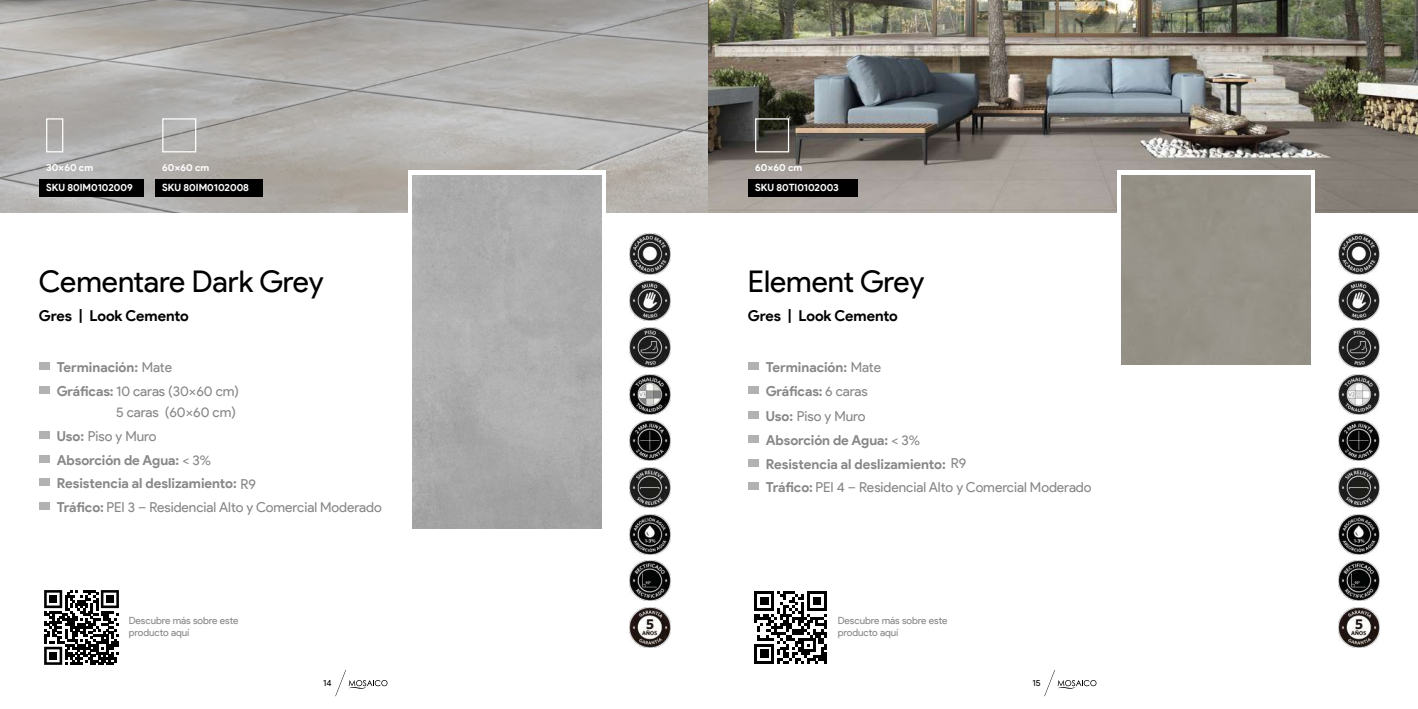
<style>
.page{position:relative;width:1418px;height:709px;background:#fff}
.page>*{position:absolute;margin:0;border:0;box-sizing:border-box;transform-origin:0 0}
.t1{font:30px "Product Sans";letter-spacing:-.005em;color:#000}
.t2{font:700 15px "Product Sans";letter-spacing:-.005em;color:#000}
.t3{font:13.75px/21px "Product Sans";color:#878787;text-align:right}
.t4{font:700 13.75px "Product Sans";letter-spacing:-.005em;color:#878787}
.t5{font:10px/12px "Product Sans";letter-spacing:-.005em;color:#878787}
.t6{font:700 10px "Product Sans";color:#fff}
.t7{font:8.75px "Product Sans";color:#000}
.s1{font-weight:400}
.s2{font-weight:700}
</style>
<div class="page">
<img style="left:0;top:0;width:1417px;height:213px">
<svg style="left:408px;top:170px;width:198px;height:81px;background:#b5b5b5"></svg>
<svg style="left:1117px;top:170px;width:198px;height:81px;background:#a09c93"></svg>
<div style="left:748px;top:179px;width:105px;height:18px;background:#000"></div>
<div style="left:158px;top:179px;width:105px;height:18px;background:#000"></div>
<div style="left:155px;top:179px;width:106px;height:18px;background:#000"></div>
<div style="left:39px;top:179px;width:105px;height:18px;background:#000"></div>
<div style="left:753px;top:179px;width:104px;height:18px;background:#000"></div>
<div style="left:162px;top:118px;width:34px;height:34px;border:1px solid #fff"></div>
<div style="left:755px;top:118px;width:34px;height:34px;border:1px solid #fff"></div>
<div style="left:46px;top:118px;width:17px;height:34px;border:1px solid #fff"></div>
<img style="left:630px;top:234px;width:40px;height:40px">
<img style="left:630px;top:421px;width:40px;height:40px">
<img style="left:630px;top:467px;width:40px;height:40px">
<img style="left:630px;top:327px;width:40px;height:40px">
<img style="left:630px;top:514px;width:40px;height:40px">
<img style="left:630px;top:281px;width:40px;height:40px">
<img style="left:630px;top:374px;width:40px;height:40px">
<img style="left:630px;top:607px;width:40px;height:40px">
<img style="left:630px;top:561px;width:40px;height:40px">
<img style="left:1338px;top:234px;width:40px;height:40px">
<img style="left:1338px;top:421px;width:40px;height:40px">
<img style="left:1338px;top:467px;width:40px;height:40px">
<img style="left:1338px;top:327px;width:40px;height:40px">
<img style="left:1338px;top:514px;width:40px;height:40px">
<img style="left:1338px;top:281px;width:40px;height:40px">
<img style="left:1338px;top:374px;width:40px;height:40px">
<img style="left:1338px;top:607px;width:40px;height:40px">
<img style="left:1338px;top:561px;width:40px;height:40px">
<div style="left:39px;top:362px;width:10px;height:8px;background:#b3b2b2"></div>
<div style="left:39px;top:431px;width:10px;height:8px;background:#b3b2b2"></div>
<div style="left:39px;top:478px;width:10px;height:8px;background:#b3b2b2"></div>
<div style="left:39px;top:502px;width:10px;height:7px;background:#b3b2b2"></div>
<div style="left:39px;top:386px;width:10px;height:8px;background:#b3b2b2"></div>
<div style="left:39px;top:454px;width:10px;height:8px;background:#b3b2b2"></div>
<div style="left:748px;top:362px;width:10px;height:8px;background:#b3b2b2"></div>
<div style="left:748px;top:411px;width:10px;height:8px;background:#b3b2b2"></div>
<div style="left:748px;top:459px;width:10px;height:7px;background:#b3b2b2"></div>
<div style="left:748px;top:482px;width:10px;height:8px;background:#b3b2b2"></div>
<div style="left:748px;top:386px;width:10px;height:8px;background:#b3b2b2"></div>
<div style="left:748px;top:435px;width:10px;height:8px;background:#b3b2b2"></div>
<svg style="left:44px;top:590px;width:75px;height:75px"></svg>
<div style="left:49px;top:595px;width:8px;height:8px;background:#000"></div>
<div style="left:106px;top:595px;width:8px;height:8px;background:#000"></div>
<div style="left:49px;top:652px;width:8px;height:7px;background:#000"></div>
<svg style="left:754px;top:591px;width:73px;height:73px"></svg>
<svg style="left:335px;top:670px;width:52px;height:26px"></svg>
<svg style="left:1044px;top:670px;width:52px;height:26px"></svg>
<p class="t6" style="left:46px;top:162px;width:49px">30x60 cm</p>
<p class="t6" style="left:162px;top:162px;width:49px">60x60 cm</p>
<p class="t6" style="left:755px;top:162px;width:49px">60x60 cm</p>
<p class="t6" style="left:46px;top:182px;width:88px">SKU 80IM0102009</p>
<p class="t6" style="left:162px;top:182px;width:88px">SKU 80IM0102008</p>
<p class="t6" style="left:755px;top:182px;width:85px">SKU 80TI0102003</p>
<h1 class="t1" style="left:39px;top:265px;width:286px">Cementare Dark Grey</h1>
<p class="t2" style="left:39px;top:306px;width:151px">Gres | Look Cemento</p>
<h1 class="t1" style="left:748px;top:265px;width:178px">Element Grey</h1>
<p class="t2" style="left:748px;top:306px;width:151px">Gres | Look Cemento</p>
<p class="t4" style="left:57px;top:359px;width:117px">Terminación: <span class="s1">Mate</span></p>
<p class="t3" style="left:57px;top:381px;width:184px"><span class="s2">Gráficas:</span> 10 caras (30x60 cm)<br>5 caras (60x60 cm)</p>
<p class="t4" style="left:57px;top:451px;width:156px">Absorción de Agua: <span class="s1">&lt; 3%</span></p>
<p class="t3" style="left:57px;top:426px;width:101px"><span class="s2">Uso:</span> Piso y Muro</p>
<p class="t4" style="left:765px;top:359px;width:117px">Terminación: <span class="s1">Mate</span></p>
<p class="t3" style="left:765px;top:406px;width:101px"><span class="s2">Uso:</span> Piso y Muro</p>
<p class="t4" style="left:765px;top:383px;width:103px">Gráficas: <span class="s1">6 caras</span></p>
<p class="t4" style="left:765px;top:432px;width:156px">Absorción de Agua: <span class="s1">&lt; 3%</span></p>
<p class="t4" style="left:765px;top:455px;width:202px">Resistencia al deslizamiento: <span class="s1">R9</span></p>
<p class="t4" style="left:57px;top:475px;width:201px">Resistencia al deslizamiento: <span class="s1">R9</span></p>
<p class="t3" style="left:765px;top:477px;width:327px"><span class="s2">Tráfico:</span> PEI 4 – Residencial Alto y Comercial Moderado</p>
<p class="t3" style="left:57px;top:496px;width:326px"><span class="s2">Tráfico:</span> PEI 3 – Residencial Alto y Comercial Moderado</p>
<p class="t5" style="left:129px;top:614px;width:111px">Descubre más sobre este producto aquí</p>
<p class="t5" style="left:837px;top:614px;width:111px">Descubre más sobre este producto aquí</p>
<p class="t7" style="left:323px;top:677px;width:10px">14</p>
<p class="t7" style="left:1032px;top:677px;width:10px">15</p>
</div>
